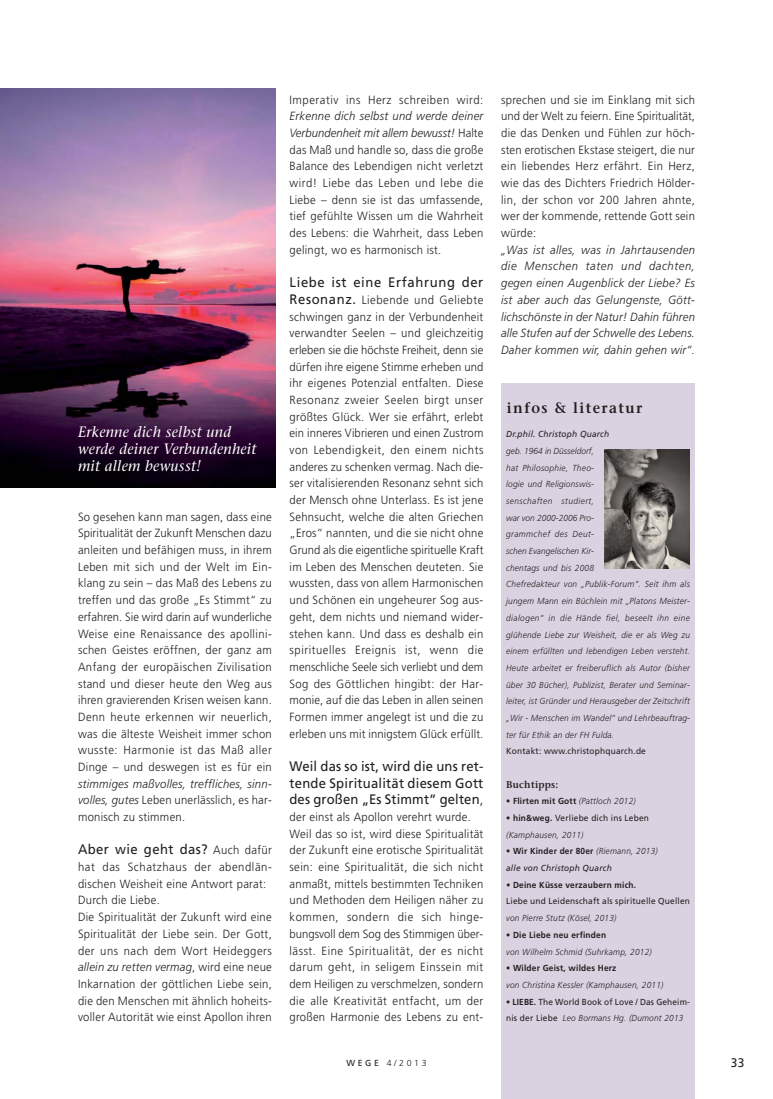
<style>
.page{position:relative;width:773px;height:1099px;background:#fff}
.page>*{position:absolute;margin:0;border:0;box-sizing:border-box;transform-origin:0 0}
.t1{font:italic 500 15px/16.6px "Stone Serif Std";letter-spacing:.025em;color:#fff;scale:.95 1}
.t2{font:600 15px "Stone Serif Std";letter-spacing:.1em;color:#231f20;scale:.95 1}
.t3{font:13.75px/16.6px "Frutiger";letter-spacing:.02em;color:#231f20;text-align:justify;scale:.95 1}
.t4{font:13.75px "Frutiger";letter-spacing:.05em;color:#231f20;scale:.95 1}
.t5{font:12.5px "Frutiger";color:#231f20;scale:.95 1}
.t6{font:300 11.88px/16.6px "Frutiger";letter-spacing:.025em;color:#231f20;text-align:justify;scale:.95 1}
.t7{font:italic 300 11.88px/16.6px "Frutiger";letter-spacing:.025em;color:#231f20;text-align:justify;scale:.95 1}
.t8{font:300 11.88px "Frutiger";letter-spacing:.05em;color:#231f20;scale:.95 1}
.t9{font:600 10px "Stone Serif Std";letter-spacing:.025em;color:#231f20;scale:.95 1}
.t10{font:italic 300 8.75px/16.6px "Frutiger";letter-spacing:.025em;color:#231f20;scale:.95 1}
.t11{font:8.75px/16.6px "Frutiger";letter-spacing:.025em;color:#231f20;scale:.95 1}
.t12{font:italic 8.75px/16.6px "Frutiger";letter-spacing:.025em;color:#231f20;scale:.95 1}
.t13{font:700 8.75px "Frutiger";letter-spacing:.025em;color:#231f20;scale:.95 1}
.t14{font:300 8.75px "Frutiger";color:#231f20}
.s1{font-style:normal}
.s2{font-weight:300;font-size:11.88px}
.s3{font-style:italic}
.s4{font-weight:400;font-size:13.75px}
.s5{font-weight:300}
.s6{font-weight:400}
.s7{font-weight:300;font-style:italic}
.s8{font-weight:700}
.s9{font-weight:700;font-style:normal}
</style>
<div class="page">
<div style="left:501px;top:383px;width:193px;height:715px;background:#dad2e1"></div>
<img style="left:604px;top:449px;width:85px;height:119px">
<img style="left:0;top:89px;width:275px;height:398px">
<p class="t1" style="left:78px;top:425px;width:189px">Erkenne dich selbst und werde deiner Verbundenheit mit allem bewusst!</p>
<p class="t6" style="left:78px;top:509px;width:205px">So gesehen kann man sagen, dass eine Spiritualität der Zukunft Menschen dazu anleiten und befähigen muss, in ihrem Leben mit sich und der Welt im Ein&shy;klang zu sein – das Maß des Lebens zu treffen und das große „Es Stimmt“ zu erfahren. Sie wird darin auf wunderliche Weise eine Renaissance des apollini&shy;schen Geistes eröffnen, der ganz am Anfang der europäischen Zivilisation stand und dieser heute den Weg aus ihren gravierenden Krisen weisen kann.<br>Denn heute erkennen wir neuerlich, was die älteste Weisheit immer schon wusste: Harmonie ist das Maß aller Dinge – und deswegen ist es für ein</p>
<p class="t7" style="left:78px;top:776px;width:205px">stimmiges maßvolles, treffliches, sinn&shy;volles, gutes <span class="s1">Leben unerlässlich, es har&shy;monisch zu stimmen.</span></p>
<p class="t3" style="left:78px;top:842px;width:205px">Aber wie geht das? <span class="s2">Auch dafür</span></p>
<p class="t6" style="left:78px;top:859px;width:205px;text-align:left">hat das Schatzhaus der abendlän&shy;dischen Weisheit eine Antwort parat:<br>Durch die Liebe.<br>Die Spiritualität der Zukunft wird eine Spiritualität der Liebe sein. Der Gott, der uns nach dem Wort Heideggers <span class="s3">allein zu retten vermag</span>, wird eine neue Inkarnation der göttlichen Liebe sein, die den Menschen mit ähnlich hoheits&shy;voller Autorität wie einst Apollon ihren</p>
<p class="t8" style="left:289px;top:95px;width:205px">Imperativ ins Herz schreiben wird:</p>
<p class="t6" style="left:289px;top:109px;width:205px"><span class="s3">Erkenne dich selbst und werde deiner Verbundenheit mit allem bewusst!</span> Halte das Maß und handle so, dass die große Balance des Lebendigen nicht verletzt wird! Liebe das Leben und lebe die Liebe – denn sie ist das umfassende, tief gefühlte Wissen um die Wahrheit des Lebens: die Wahrheit, dass Leben gelingt, wo es harmonisch ist.</p>
<p class="t4" style="left:289px;top:277px;width:205px">Liebe ist eine Erfahrung der</p>
<p class="t6" style="left:289px;top:292px;width:205px"><span class="s4">Resonanz.</span> Liebende und Geliebte schwingen ganz in der Verbundenheit verwandter Seelen – und gleichzeitig erleben sie die höchste Freiheit, denn sie dürfen ihre eigene Stimme erheben und ihr eigenes Potenzial entfalten. Diese Resonanz zweier Seelen birgt unser größtes Glück. Wer sie erfährt, erlebt ein inneres Vibrieren und einen Zustrom von Lebendigkeit, den einem nichts anderes zu schenken vermag. Nach die&shy;ser vitalisierenden Resonanz sehnt sich der Mensch ohne Unterlass. Es ist jene Sehnsucht, welche die alten Griechen „Eros“ nannten, und die sie nicht ohne Grund als die eigentliche spirituelle Kraft im Leben des Menschen deuteten. Sie wussten, dass von allem Harmonischen und Schönen ein ungeheurer Sog aus&shy;geht, dem nichts und niemand wider&shy;stehen kann. Und dass es deshalb ein spirituelles Ereignis ist, wenn die menschliche Seele sich verliebt und dem Sog des Göttlichen hingibt: der Har&shy;monie, auf die das Leben in allen seinen Formen immer angelegt ist und die zu erleben uns mit innigstem Glück erfüllt.</p>
<p class="t3" style="left:289px;top:759px;width:205px">Weil das so ist, wird die uns ret&shy;tende Spiritualität diesem Gott des großen „Es Stimmt“ gelten<span class="s5">,</span></p>
<p class="t6" style="left:289px;top:809px;width:205px;text-align:left">der einst als Apollon verehrt wurde.<br>Weil das so ist, wird diese Spiritualität der Zukunft eine erotische Spiritualität sein: eine Spiritualität, die sich nicht anmaßt, mittels bestimmten Techniken und Methoden dem Heiligen näher zu kommen, sondern die sich hinge&shy;bungsvoll dem Sog des Stimmigen über&shy;lässt. Eine Spiritualität, der es nicht darum geht, in seligem Einssein mit dem Heiligen zu verschmelzen, sondern die alle Kreativität entfacht, um der großen Harmonie des Lebens zu ent-</p>
<p class="t14" style="left:346px;top:1059px;width:82px"><span class="s6">WEGE</span> 4/2013</p>
<p class="t6" style="left:501px;top:92px;width:205px">sprechen und sie im Einklang mit sich und der Welt zu feiern. Eine Spiritualität, die das Denken und Fühlen zur höch&shy;sten erotischen Ekstase steigert, die nur ein liebendes Herz erfährt. Ein Herz, wie das des Dichters Friedrich Hölder&shy;lin, der schon vor 200 Jahren ahnte, wer der kommende, rettende Gott sein würde:</p>
<p class="t7" style="left:501px;top:242px;width:205px">„Was ist alles, was in Jahrtausenden die Menschen taten und dachten, gegen einen Augenblick der Liebe? Es ist aber auch das Gelungenste, Gött&shy;lichschönste in der Natur! Dahin führen alle Stufen auf der Schwelle des Lebens.<br>Daher kommen wir, dahin gehen wir“.</p>
<p class="t2" style="left:507px;top:398px;width:144px">infos &amp; literatur</p>
<p class="t12" style="left:506px;top:426px;width:110px">Dr.phil. Christoph Quarch</p>
<p class="t10" style="left:506px;top:443px;width:195px">geb. 1964 in Düsseldorf,<br>hat Philosophie, Theo-<br>logie und Religionswis-<br>senschaften studiert,<br>war von 2000-2006 Pro-<br>grammchef des Deut-<br>schen Evangelischen Kir-<br>chentags und bis 2008<br>Chefredakteur von „Publik-Forum“. Seit ihm als jungem Mann ein Büchlein mit „Platons Meister&shy;dialogen“ in die Hände fiel, beseelt ihn eine glühende Liebe zur Weisheit, die er als Weg zu einem erfüllten und lebendigen Leben versteht.<br>Heute arbeitet er freiberuflich als Autor (bisher über 30 Bücher), Publizist, Berater und Seminar&shy;leiter, ist Gründer und Herausgeber der Zeitschrift „Wir - Menschen im Wandel“ und Lehrbeauftrag&shy;ter für Ethik an der FH Fulda.</p>
<p class="t11" style="left:506px;top:743px;width:149px">Kontakt: www.christophquarch.de</p>
<p class="t9" style="left:506px;top:778px;width:56px">Buchtipps:</p>
<p class="t13" style="left:506px;top:797px;width:138px"><span class="s5">•</span> Flirten mit Gott <span class="s7">(Pattloch 2012)</span></p>
<p class="t11" style="left:506px;top:810px;width:152px"><span class="s5">•</span> <span class="s8">hin&amp;weg.</span> Verliebe dich ins Leben <span class="s7">(Kamphausen, 2011)</span></p>
<p class="t12" style="left:506px;top:843px;width:161px"><span class="s9">• Wir Kinder der 80er</span> <span class="s5">(Riemann, 2013) </span>alle von Christoph Quarch</p>
<p class="t11" style="left:506px;top:877px;width:195px"><span class="s3">•</span> <span class="s8">Deine Küsse verzaubern mich.<br></span>Liebe und Leidenschaft als spirituelle Quellen</p>
<p class="t10" style="left:506px;top:910px;width:118px">von Pierre Stutz (Kösel, 2013)</p>
<p class="t13" style="left:506px;top:931px;width:107px">• Die Liebe neu erfinden</p>
<p class="t10" style="left:506px;top:943px;width:155px">von Wilhelm Schmid (Suhrkamp, 2012)</p>
<p class="t13" style="left:506px;top:964px;width:118px">• Wilder Geist, wildes Herz</p>
<p class="t10" style="left:506px;top:977px;width:167px">von Christina Kessler (Kamphausen, 2011)</p>
<p class="t11" style="left:506px;top:993px;width:195px"><span class="s8">• LIEBE.</span> The World Book of Love / Das Geheim&shy;nis der Liebe <span class="s7">Leo Bormans Hg. (Dumont 2013</span></p>
<p class="t5" style="left:730px;top:1057px;width:16px">33</p>
</div>
